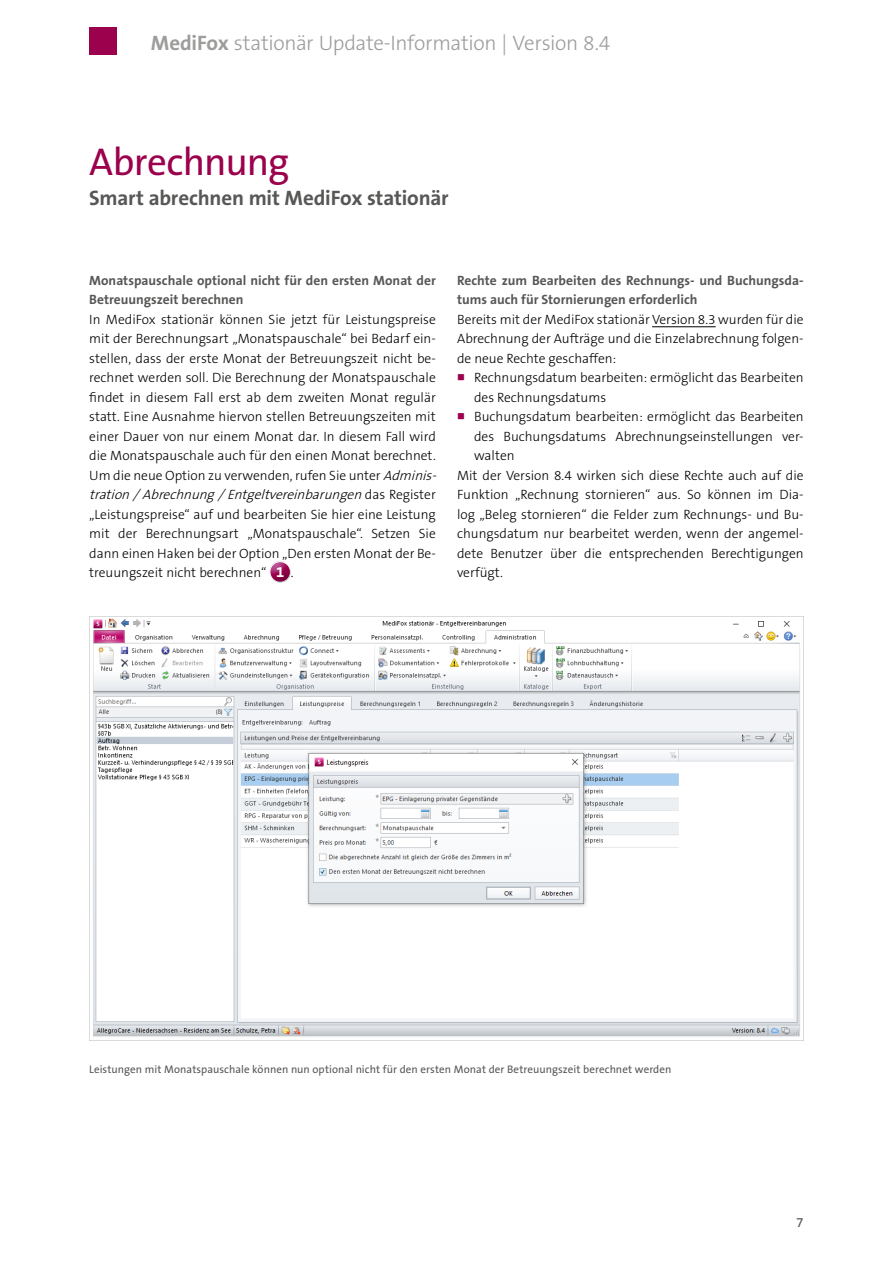
<style>
.page{position:relative;width:893px;height:1263px;background:#fff}
.page>*{position:absolute;margin:0;border:0;box-sizing:border-box;transform-origin:0 0}
.t1{font:39px "The Sans B5 Plain";letter-spacing:-.02em;color:#9b014c}
.t2{font:300 21px "The Sans B3";letter-spacing:-.015em;color:#9d9d9c}
.t3{font:700 21px "The Sans B7";letter-spacing:-.01em;color:#575756}
.t4{font:300 13.5px/19.5px "The Sans B3";color:#000}
.t5{font:700 13.5px/19.5px "The Sans B7";color:#575756}
.t6{font:13.5px "The Sans B5 Plain";color:#575756}
.t7{font:10.95px "The Sans B5 Plain";letter-spacing:.005em;color:#575756}
.s1{font-family:"The Sans B7";font-weight:700}
.s2{font-style:italic}
.s3{font-family:"The Sans B7";font-weight:700;font-size:15px;color:#fff}
</style>
<div class="page">
<div style="left:89px;top:28px;width:28px;height:27px;background:#9b014c"></div>
<div style="left:263px;top:560px;width:38px;height:25px;background:#000;opacity:.2"></div>
<hr style="left:652px;top:326px;width:64px;height:1px;background:#000">
<img style="left:89px;top:616px;width:715px;height:424px">
<h2 class="t2" style="left:151px;top:32px;width:461px"><span class="s1">MediFox</span> stationär Update-Information | Version 8.4</h2>
<h1 class="t1" style="left:89px;top:141px;width:201px">Abrechnung</h1>
<h2 class="t3" style="left:89px;top:186px;width:361px">Smart abrechnen mit MediFox stationär</h2>
<p class="t5" style="left:89px;top:271px;width:348px">Monatspauschale optional nicht für den ersten Monat der<br>Betreuungszeit berechnen</p>
<p class="t4" style="left:89px;top:310px;width:352px">In MediFox stationär können Sie jetzt für Leistungspreise mit der Berechnungsart „Monatspauschale“ bei Bedarf ein&shy;stellen, dass der erste Monat der Betreuungszeit nicht be&shy;rechnet werden soll. Die Berechnung der Monatspauschale findet in diesem Fall erst ab dem zweiten Monat regulär statt. Eine Ausnahme hiervon stellen Betreuungszeiten mit einer Dauer von nur einem Monat dar. In diesem Fall wird die Monatspauschale auch für den einen Monat berechnet.<br>Um die neue Option zu verwenden, rufen Sie unter <span class="s2">Adminis&shy;tration /Abrechnung/Entgeltvereinbarungen</span> d a s R e g i s t e r „Leistungspreise“ auf und bearbeiten Sie hier eine Leistung mit der Berechnungsart „Monatspauschale“. Setzen Sie dann einen Haken bei der Option „Den ersten Monat der Be&shy;treuungszeit nicht berechnen“ <span class="s3">1</span> .</p>
<p class="t5" style="left:457px;top:271px;width:348px">Rechte zum Bearbeiten des Rechnungs- und Buchungsda&shy;tums auch für Stornierungen erforderlich</p>
<p class="t4" style="left:457px;top:310px;width:348px;text-align:justify">Bereits mit der MediFox stationär Version 8.3 wurden für die Abrechnung der Aufträge und die Einzelabrechnung folgen&shy;de neue Rechte geschaffen:</p>
<p class="t4" style="left:474px;top:369px;width:331px">Rechnungsdatum bearbeiten: ermöglicht das Bearbeiten</p>
<p class="t4" style="left:474px;top:388px;width:134px">des Rechnungsdatums</p>
<p class="t4" style="left:474px;top:408px;width:331px">Buchungsdatum bearbeiten: ermöglicht das Bearbeiten</p>
<p class="t4" style="left:474px;top:427px;width:331px">des Buchungsdatums Abrechnungseinstellungen ver-</p>
<p class="t4" style="left:474px;top:447px;width:42px">walten</p>
<p class="t4" style="left:457px;top:466px;width:348px">Mit der Version 8.4 wirken sich diese Rechte auch auf die</p>
<p class="t4" style="left:457px;top:486px;width:348px">Funktion „Rechnung stornieren“ aus. So können im Dia-</p>
<p class="t4" style="left:457px;top:505px;width:348px">log „Beleg stornieren“ die Felder zum Rechnungs- und Bu-</p>
<p class="t4" style="left:457px;top:525px;width:348px">chungsdatum nur bearbeitet werden, wenn der angemel-</p>
<p class="t4" style="left:457px;top:544px;width:348px">dete Benutzer über die entsprechenden Berechtigungen</p>
<p class="t4" style="left:457px;top:564px;width:47px">verfügt.</p>
<p class="t7" style="left:89px;top:1064px;width:584px">Leistungen mit Monatspauschale können nun optional nicht für den ersten Monat der Betreuungszeit berechnet werden</p>
<p class="t6" style="left:796px;top:1215px;width:9px">7</p>
</div>
